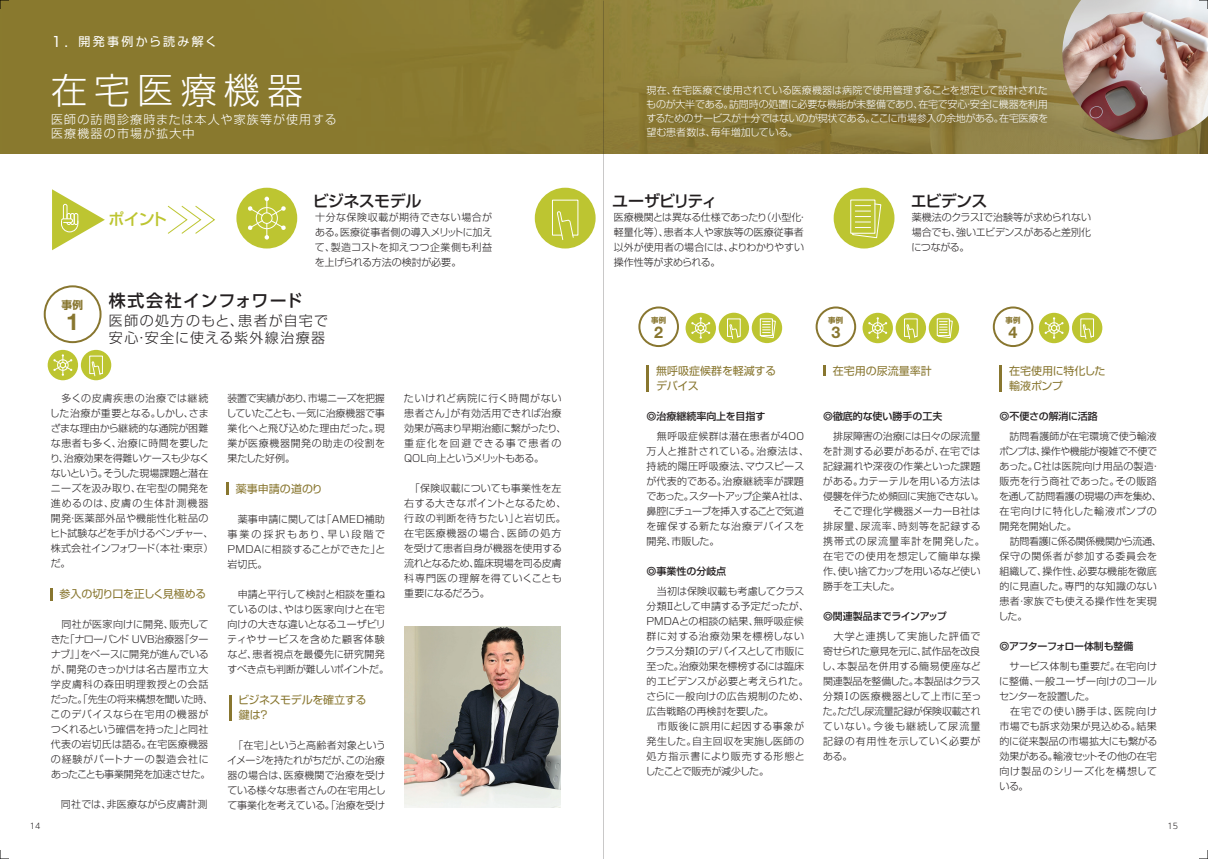
<style>
.page{position:relative;width:1208px;height:859px;background:#fff}
.page>*{position:absolute;margin:0;border:0;box-sizing:border-box;transform-origin:0 0}
.t1{font:300 36px "Shin Go Pro";letter-spacing:.2em;color:#fff}
.t2{font:700 23.3px "Helvetica Neue LT Std";color:#88762f}
.t3{font:500 17px "UD Shin Go Pro";letter-spacing:.055em;color:#231f20}
.t4{font:700 16.1px "Helvetica Neue LT Std";color:#88762f}
.t5{font:500 16px "Shin Go Pro";letter-spacing:-.04em;color:#231f20}
.t6{font:500 16px "Shin Go Pro";letter-spacing:-.085em;color:#231f20}
.t7{font:500 16px "Shin Go Pro";color:#bdc531}
.t8{font:300 14px/16.8px "Shin Go Pro";letter-spacing:.1em;color:#231f20}
.t9{font:300 12px/14px "Shin Go Pro";letter-spacing:.1em;color:#fff}
.t10{font:12px "Shin Go Pro";letter-spacing:.2em;color:#fff}
.t11{font:11px/15px "Shin Go Pro";letter-spacing:-.01em;color:#88762f}
.t12{font:11px/15px "Shin Go Pro";letter-spacing:-.03em;color:#88762f}
.t13{font:700 10.7px "Shin Go Pro";color:#88762f}
.t14{font:300 10px/15px "Shin Go Pro";color:#231f20}
.t15{font:300 10px/14px "Shin Go Pro";letter-spacing:-.02em;color:#fff;text-align:justify}
.t16{font:300 10px/15px "Shin Go Pro";letter-spacing:-.02em;color:#231f20}
.t17{font:500 10px "Shin Go Pro";letter-spacing:-.005em;color:#231f20}
.t18{font:300 10px "Shin Go Pro";letter-spacing:.025em;color:#231f20}
.t19{font:500 10px "Shin Go Pro";letter-spacing:-.035em;color:#231f20}
.t20{font:500 10px "Shin Go Pro";letter-spacing:-.045em;color:#231f20}
.t21{font:300 8px "UD Shin Go Pro";color:#231f20}
.t22{font:700 7.4px "Shin Go Pro";color:#88762f}
.s1{font-size:14px}
</style>
<div class="page">
<div style="left:44px;top:285px;width:58px;height:58px;border:2px solid #88762f;border-radius:50%"></div>
<img style="left:0;top:0;width:1208px;height:154px">
<hr style="left:646px;top:365px;width:3px;height:27px;background:#88762f">
<svg style="left:823px;top:365px;width:3px;height:11px"></svg>
<hr style="left:999px;top:365px;width:3px;height:27px;background:#88762f">
<div style="left:638px;top:306px;width:41px;height:41px;border:2px solid #88762f;border-radius:50%"></div>
<div style="left:815px;top:306px;width:41px;height:41px;border:2px solid #88762f;border-radius:50%"></div>
<div style="left:992px;top:306px;width:41px;height:41px;border:2px solid #88762f;border-radius:50%"></div>
<img style="left:631px;top:70px;width:431px;height:84px">
<svg style="left:52px;top:189px;width:53px;height:61px"></svg>
<svg style="left:50px;top:588px;width:2px;height:13px"></svg>
<svg style="left:226px;top:482px;width:3px;height:13px"></svg>
<hr style="left:229px;top:695px;width:3px;height:25px;background:#88762f">
<img style="left:404px;top:627px;width:157px;height:181px">
<img style="left:1062px;top:0;width:146px;height:140px">
<div style="left:535px;top:188px;width:60px;height:60px;background:#bdc531;border-radius:50%"></div>
<svg style="left:552px;top:199px;width:27px;height:41px"></svg>
<div style="left:81px;top:350px;width:30px;height:30px;background:#bdc531;border-radius:50%"></div>
<svg style="left:89px;top:356px;width:14px;height:20px"></svg>
<svg style="left:167px;top:205px;width:48px;height:29px"></svg>
<div style="left:833px;top:188px;width:61px;height:60px;background:#bdc531;border-radius:50%"></div>
<div style="left:850px;top:200px;width:25px;height:34px;border:1px solid #fff"></div>
<svg style="left:851px;top:203px;width:31px;height:36px"></svg>
<div style="left:236px;top:188px;width:61px;height:60px;background:#bdc531;border-radius:50%"></div>
<svg style="left:248px;top:197px;width:38px;height:43px"></svg>
<div style="left:261px;top:212px;width:12px;height:12px;border:1px solid #fff;border-radius:50%"></div>
<div style="left:895px;top:313px;width:31px;height:30px;background:#bdc531;border-radius:50%"></div>
<svg style="left:904px;top:318px;width:13px;height:21px"></svg>
<svg style="left:928px;top:313px;width:31px;height:30px"></svg>
<svg style="left:937px;top:320px;width:16px;height:18px"></svg>
<div style="left:862px;top:313px;width:31px;height:30px;background:#bdc531;border-radius:50%"></div>
<svg style="left:868px;top:317px;width:19px;height:22px"></svg>
<div style="left:1072px;top:313px;width:30px;height:30px;background:#bdc531;border-radius:50%"></div>
<svg style="left:1080px;top:318px;width:14px;height:21px"></svg>
<div style="left:1039px;top:313px;width:30px;height:30px;background:#bdc531;border-radius:50%"></div>
<svg style="left:1044px;top:317px;width:19px;height:22px"></svg>
<div style="left:718px;top:313px;width:31px;height:30px;background:#bdc531;border-radius:50%"></div>
<svg style="left:727px;top:318px;width:13px;height:21px"></svg>
<svg style="left:751px;top:313px;width:31px;height:30px"></svg>
<svg style="left:760px;top:320px;width:16px;height:18px"></svg>
<div style="left:685px;top:313px;width:31px;height:30px;background:#bdc531;border-radius:50%"></div>
<svg style="left:691px;top:317px;width:19px;height:22px"></svg>
<div style="left:48px;top:350px;width:30px;height:30px;background:#bdc531;border-radius:50%"></div>
<svg style="left:53px;top:354px;width:19px;height:22px"></svg>
<svg style="left:0;top:850px;width:9px;height:9px"></svg>
<svg style="left:0;top:0;width:9px;height:9px"></svg>
<svg style="left:1199px;top:0;width:9px;height:9px"></svg>
<svg style="left:1199px;top:850px;width:9px;height:9px"></svg>
<hr style="left:603px;top:1px;width:1px;height:858px;background:#231f20">
<p class="t10" style="left:51px;top:32px;width:168px"><span class="s1">1.</span> 開発事例から読み解く</p>
<h1 class="t1" style="left:51px;top:60px;width:254px">在宅医療機器</h1>
<p class="t9" style="left:51px;top:111px;width:287px">医師の訪問診療時または本人や家族等が使用する医療機器の市場が拡大中</p>
<p class="t13" style="left:62px;top:296px;width:23px">事例</p>
<h2 class="t2" style="left:66px;top:307px;width:14px">1</h2>
<h3 class="t7" style="left:109px;top:206px;width:60px">ポイント</h3>
<h3 class="t3" style="left:109px;top:286px;width:196px">株式会社インフォワード</h3>
<h3 class="t5" style="left:313px;top:188px;width:110px">ビジネスモデル</h3>
<p class="t14" style="left:315px;top:209px;width:179px;text-align:justify">十分な保険収載が期待できない場合がある。医療従事者側の導入メリットに加えて、製造コストを抑えつつ企業側も利益を上げられる方法の検討が必要。</p>
<h3 class="t8" style="left:109px;top:310px;width:220px">医師の処方のもと、患者が自宅で安心・安全に使える紫外線治療器</h3>
<p class="t21" style="left:30px;top:820px;width:12px">14</p>
<p class="t14" style="left:50px;top:389px;width:165px;text-indent:12px">多くの皮膚疾患の治療では継続した治療が重要となる。しかし、さまざまな理由から継続的な通院が困難な患者も多く、治療に時間を要したり、治療効果を得難いケースも少なくないという。そうした現場課題と潜在ニーズを汲み取り、在宅型の開発を進めるのは、皮膚の生体計測機器開発・医薬部外品や機能性化粧品のヒト試験などを手がけるベンチャー、株式会社インフォワード（本社・東京）だ。</p>
<p class="t12" style="left:59px;top:585px;width:148px">参入の切り口を正しく見極める</p>
<p class="t14" style="left:50px;top:615px;width:164px">　同社が医家向けに開発、販売してきた「ナローバンド UVB治療器『ターナブ』」をベースに開発が進んでいるが、開発のきっかけは名古屋市立大学皮膚科の森田明理教授との会話だった。「先生の将来構想を聞いた時、このデバイスなら在宅用の機器がつくれるという確信を持った」と同社代表の岩切氏は語る。在宅医療機器の経験がパートナーの製造会社にあったことも事業開発を加速させた。</p>
<p class="t18" style="left:61px;top:796px;width:148px">同社では、非医療ながら皮膚計測</p>
<p class="t14" style="left:226px;top:389px;width:160px;text-align:justify">装置で実績があり、市場ニーズを把握していたことも、一気に治療機器で事業化へと飛び込めた理由だった。現業が医療機器開発の助走の役割を果たした好例。</p>
<p class="t11" style="left:236px;top:480px;width:88px">薬事申請の道のり</p>
<p class="t14" style="left:227px;top:510px;width:160px;text-align:justify">　薬事申請に関しては「AMED補助事業の採択もあり、早い段階でPMDAに相談することができた」と岩切氏。</p>
<p class="t14" style="left:227px;top:585px;width:163px">　申請と平行して検討と相談を重ねているのは、やはり医家向けと在宅向けの大きな違いとなるユーザビリティやサービスを含めた顧客体験など、患者視点を最優先に研究開発すべき点も判断が難しいポイントだ。</p>
<p class="t12" style="left:238px;top:691px;width:130px">ビジネスモデルを確立する鍵は？</p>
<p class="t14" style="left:227px;top:736px;width:160px;text-align:justify">　「在宅」というと高齢者対象というイメージを持たれがちだが、この治療器の場合は、医療機関で治療を受けている様々な患者さんの在宅用として事業化を考えている。「治療を受け</p>
<p class="t14" style="left:404px;top:389px;width:164px">たいけれど病院に行く時間がない患者さん」が有効活用できれば治療効果が高まり早期治癒に繋がったり、重症化を回避できる事で患者の<br>QOL向上というメリットもある。</p>
<p class="t14" style="left:404px;top:479px;width:164px">　「保険収載についても事業性を左右する大きなポイントとなるため、行政の判断を待ちたい」と岩切氏。在宅医療機器の場合、医師の処方を受けて患者自身が機器を使用する流れとなるため、臨床現場を司る皮膚科専門医の理解を得ていくことも重要になるだろう。</p>
<p class="t15" style="left:646px;top:82px;width:403px">現在、在宅医療で使用されている医療機器は病院で使用管理することを想定して設計されたものが大半である。訪問時の処置に必要な機能が未整備であり、在宅で安心・安全に機器を利用するためのサービスが十分ではないのが現状である。ここに市場参入の余地がある。在宅医療を望む患者数は、毎年増加している。</p>
<h3 class="t6" style="left:612px;top:188px;width:107px">ユーザビリティ</h3>
<p class="t14" style="left:613px;top:209px;width:195px">医療機関とは異なる仕様であったり（小型化・軽量化等）、患者本人や家族等の医療従事者以外が使用者の場合には、よりわかりやすい操作性等が求められる。</p>
<h3 class="t5" style="left:910px;top:188px;width:78px">エビデンス</h3>
<p class="t14" style="left:911px;top:209px;width:181px;text-align:justify">薬機法のクラスⅠで治験等が求められない場合でも、強いエビデンスがあると差別化につながる。</p>
<p class="t22" style="left:651px;top:314px;width:17px">事例</p>
<h3 class="t4" style="left:654px;top:322px;width:10px">2</h3>
<p class="t11" style="left:656px;top:362px;width:121px">無呼吸症候群を軽減するデバイス</p>
<p class="t17" style="left:646px;top:408px;width:120px">◎治療継続率向上を目指す</p>
<p class="t14" style="left:646px;top:427px;width:164px;text-indent:11px">無呼吸症候群は潜在患者が400万人と推計されている。治療法は、持続的陽圧呼吸療法、マウスピースが代表的である。治療継続率が課題であった。スタートアップ企業A社は、鼻腔にチューブを挿入することで気道を確保する新たな治療デバイスを開発、市販した。</p>
<p class="t17" style="left:646px;top:563px;width:81px">◎事業性の分岐点</p>
<p class="t14" style="left:646px;top:582px;width:164px">　当初は保険収載も考慮してクラス分類Ⅱとして申請する予定だったが、<br>PMDAとの相談の結果、無呼吸症候群に対する治療効果を標榜しないクラス分類Ⅰのデバイスとして市販に至った。治療効果を標榜するには臨床的エビデンスが必要と考えられた。さらに一般向けの広告規制のため、広告戦略の再検討を要した。</p>
<p class="t14" style="left:645px;top:717px;width:161px;text-align:justify;text-indent:12px">市販後に誤用に起因する事象が発生した。自主回収を実施し医師の処方指示書により販売する形態としたことで販売が減少した。</p>
<p class="t22" style="left:828px;top:314px;width:17px">事例</p>
<h3 class="t4" style="left:831px;top:322px;width:10px">3</h3>
<p class="t11" style="left:833px;top:362px;width:100px">在宅用の尿流量率計</p>
<p class="t17" style="left:823px;top:408px;width:121px">◎徹底的な使い勝手の工夫</p>
<p class="t14" style="left:822px;top:427px;width:164px;text-indent:10px">排尿障害の治療には日々の尿流量を計測する必要があるが、在宅では記録漏れや深夜の作業といった課題がある。カテーテルを用いる方法は侵襲を伴うため頻回に実施できない。　そこで理化学機器メーカーB社は排尿量、尿流率、時刻等を記録する携帯式の尿流量率計を開発した。在宅での使用を想定して簡単な操作、使い捨てカップを用いるなど使い勝手を工夫した。</p>
<p class="t20" style="left:823px;top:608px;width:125px">◎関連製品までラインアップ</p>
<p class="t14" style="left:822px;top:627px;width:161px;text-indent:12px">大学と連携して実施した評価で寄せられた意見を元に、試作品を改良し、本製品を併用する簡易便座など関連製品を整備した。本製品はクラス分類Ⅰの医療機器として上市に至った。ただし尿流量記録が保険収載されていない。今後も継続して尿流量記録の有用性を示していく必要がある。</p>
<p class="t22" style="left:1005px;top:314px;width:17px">事例</p>
<h3 class="t4" style="left:1008px;top:322px;width:10px">4</h3>
<p class="t11" style="left:1009px;top:362px;width:98px">在宅使用に特化した輸液ポンプ</p>
<p class="t17" style="left:999px;top:408px;width:100px">◎不便さの解消に活路</p>
<p class="t16" style="left:999px;top:427px;width:164px;text-indent:10px">訪問看護師が在宅環境で使う輸液ポンプは、操作や機能が複雑で不便であった。C社は医院向け用品の製造・販売を行う商社であった。その販路を通して訪問看護の現場の声を集め、在宅向けに特化した輸液ポンプの開発を開始した。</p>
<p class="t14" style="left:998px;top:532px;width:165px;text-indent:11px">訪問看護に係る関係機関から流通、保守の関係者が参加する委員会を組織して、操作性、必要な機能を徹底的に見直した。専門的な知識のない患者・家族でも使える操作性を実現した。</p>
<p class="t19" style="left:999px;top:638px;width:135px">◎アフターフォロー体制も整備</p>
<p class="t14" style="left:999px;top:657px;width:159px;text-align:justify">　サービス体制も重要だ。在宅向けに整備、一般ユーザー向けのコールセンターを設置した。</p>
<p class="t14" style="left:999px;top:702px;width:159px;text-align:justify;text-indent:11px">在宅での使い勝手は、医院向け市場でも訴求効果が見込める。結果的に従来製品の市場拡大にも繋がる効果がある。輸液セットその他の在宅向け製品のシリーズ化を構想している。</p>
<p class="t21" style="left:1167px;top:820px;width:12px">15</p>
</div>
